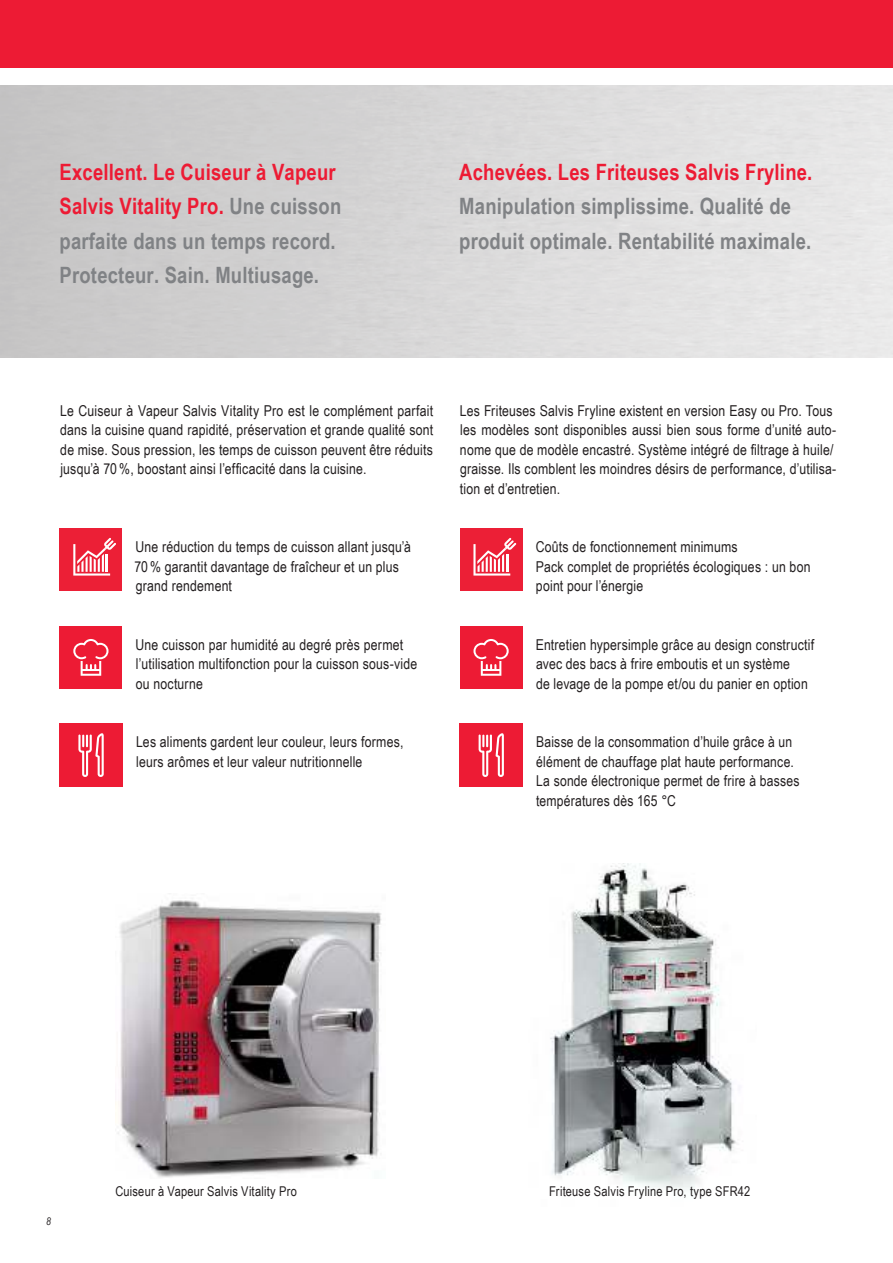
<style>
.page{position:relative;width:893px;height:1263px;background:#fff}
.page>*{position:absolute;margin:0;border:0;box-sizing:border-box;transform-origin:0 0}
.t1{font:700 22.5px/34.5px "Arial Narrow";letter-spacing:.01em;color:#808285}
.t2{font:700 22.5px "Arial Narrow";letter-spacing:.01em;color:#ed1b34}
.t3{font:15px/19.5px "Arial Narrow";letter-spacing:.01em;color:#231f20}
.t4{font:13.5px "Arial Narrow";letter-spacing:.015em;color:#231f20}
.t5{font:italic 10.5px "Arial Narrow";color:#231f20}
.s1{color:#ed1b34}
</style>
<div class="page">
<div style="left:0;top:0;width:893px;height:68px;background:#ed1b34"></div>
<img style="left:115px;top:900px;width:267px;height:278px">
<img style="left:550px;top:864px;width:187px;height:326px">
<div style="left:60px;top:528px;width:62px;height:63px;background:#ec1f36"></div>
<svg style="left:73px;top:538px;width:43px;height:38px"></svg>
<div style="left:60px;top:626px;width:62px;height:63px;background:#ed1b34"></div>
<svg style="left:73px;top:639px;width:36px;height:37px"></svg>
<div style="left:60px;top:723px;width:63px;height:63px;background:#ed1b34"></div>
<svg style="left:78px;top:733px;width:26px;height:44px"></svg>
<div style="left:460px;top:528px;width:62px;height:63px;background:#ec1f36"></div>
<svg style="left:473px;top:538px;width:43px;height:38px"></svg>
<div style="left:460px;top:626px;width:62px;height:63px;background:#ed1b34"></div>
<svg style="left:473px;top:639px;width:36px;height:37px"></svg>
<div style="left:460px;top:723px;width:63px;height:63px;background:#ed1b34"></div>
<svg style="left:479px;top:733px;width:25px;height:44px"></svg>
<h1 class="t1" style="left:60px;top:157px;width:283px"><span class="s1">Excellent. Le Cuiseur à Vapeur<br>Salvis Vitality Pro.</span> Une cuisson parfaite dans un temps record.<br>Protecteur. Sain. Multiusage.</h1>
<h1 class="t2" style="left:459px;top:163px;width:355px">Achevées. Les Friteuses Salvis Fryline.</h1>
<h1 class="t1" style="left:459px;top:191px;width:354px">Manipulation simplissime. Qualité de produit optimale. Rentabilité maximale.</h1>
<p class="t3" style="left:60px;top:402px;width:375px;text-align:justify">Le Cuiseur à Vapeur Salvis Vitality Pro est le complément parfait dans la cuisine quand rapidité, préservation et grande qualité sont de mise. Sous pression, les temps de cuisson peuvent être réduits jusqu’à 70 %, boostant ainsi l’efficacité dans la cuisine.</p>
<p class="t3" style="left:134px;top:539px;width:278px">Une réduction du temps de cuisson allant jusqu’à<br>70 % garantit davantage de fraîcheur et un plus grand rendement</p>
<p class="t3" style="left:135px;top:636px;width:283px">Une cuisson par humidité au degré près permet l’utilisation multifonction pour la cuisson sous-vide ou nocturne</p>
<p class="t3" style="left:136px;top:734px;width:269px">Les aliments gardent leur couleur, leurs formes, leurs arômes et leur valeur nutritionnelle</p>
<p class="t3" style="left:460px;top:402px;width:378px">Les Friteuses Salvis Fryline existent en version Easy ou Pro. Tous les modèles sont disponibles aussi bien sous forme d’unité auto&shy;nome que de modèle encastré. Système intégré de filtrage à huile/ graisse. Ils comblent les moindres désirs de performance, d’utilisa&shy;tion et d’entretien.</p>
<p class="t3" style="left:536px;top:539px;width:276px">Coûts de fonctionnement minimums<br>Pack complet de propriétés écologiques : un bon point pour l’énergie</p>
<p class="t3" style="left:536px;top:636px;width:280px">Entretien hypersimple grâce au design constructif avec des bacs à frire emboutis et un système<br>de levage de la pompe et/ou du panier en option</p>
<p class="t3" style="left:536px;top:734px;width:265px">Baisse de la consommation d’huile grâce à un élément de chauffage plat haute performance.<br>La sonde électronique permet de frire à basses températures dès 165 °C</p>
<p class="t5" style="left:46px;top:1217px;width:6px">8</p>
<p class="t4" style="left:115px;top:1186px;width:183px">Cuiseur à Vapeur Salvis Vitality Pro</p>
<p class="t4" style="left:549px;top:1186px;width:202px">Friteuse Salvis Fryline Pro, type SFR42</p>
</div>
